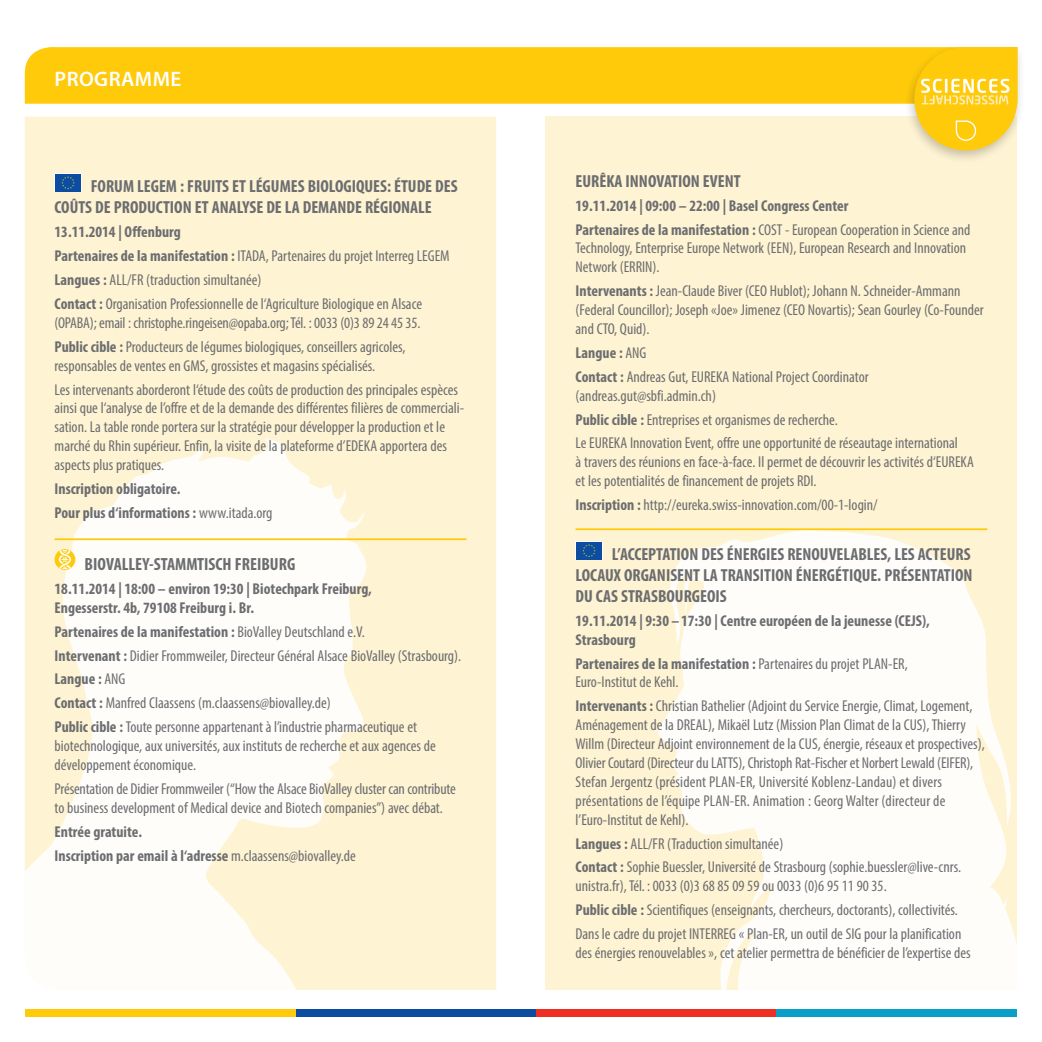
<style>
.page{position:relative;width:1042px;height:1042px;background:#fff}
.page>*{position:absolute;margin:0;border:0;box-sizing:border-box;transform-origin:0 0}
.t1{font:600 21px "Myriad Pro";letter-spacing:.02em;color:#fff}
.t2{font:700 condensed 17.68px "Myriad Pro";color:#6c6d70}
.t3{font:700 condensed 17.5px/21px "Myriad Pro";color:#6c6d70}
.t4{font:condensed 15.75px/18.9px "Myriad Pro";color:#6c6d70}
.t5{font:700 condensed 15.75px/24px "Myriad Pro";color:#6c6d70}
.s1{font-weight:700}
.s2{font-weight:400}
</style>
<div class="page">
<div style="left:546px;top:117px;width:471px;height:873px;background:#fef3d2"></div>
<div style="left:25px;top:117px;width:471px;height:873px;background:#fef3d2"></div>
<svg style="left:656px;top:528px;width:355px;height:462px;fill:#fefdfa"></svg>
<svg style="left:936px;top:831px;width:81px;height:159px"></svg>
<svg style="left:25px;top:439px;width:342px;height:551px"></svg>
<div style="left:776px;top:1009px;width:241px;height:8px;background:#0a9fc8"></div>
<div style="left:535px;top:1009px;width:241px;height:8px;background:#ee2e22"></div>
<div style="left:295px;top:1009px;width:240px;height:8px;background:#0d4da1"></div>
<div style="left:25px;top:1009px;width:270px;height:8px;background:#feca0a"></div>
<div style="left:25px;top:47px;width:879px;height:57px;background:#feca0a"></div>
<hr style="left:55px;top:538px;width:411px;height:2px;background:#feca0a">
<svg style="left:55px;top:174px;width:27px;height:18px"></svg>
<div style="left:55px;top:174px;width:26px;height:17px;background:#0d4da1"></div>
<svg style="left:61px;top:176px;width:14px;height:13px"></svg>
<div style="left:55px;top:549px;width:20px;height:21px;background:#feca0a;border-radius:50%"></div>
<svg style="left:56px;top:549px;width:18px;height:21px"></svg>
<hr style="left:575px;top:528px;width:412px;height:2px;background:#feca0a">
<svg style="left:575px;top:541px;width:27px;height:19px"></svg>
<div style="left:576px;top:542px;width:26px;height:17px;background:#0d4da1"></div>
<svg style="left:582px;top:544px;width:13px;height:13px"></svg>
<div style="left:904px;top:42px;width:121px;height:123px;background:#231f20;opacity:.25"></div>
<svg style="left:914px;top:47px;width:103px;height:103px"></svg>
<h1 class="t1" style="left:55px;top:65px;width:128px">PROGRAMME</h1>
<p class="t3" style="left:55px;top:175px;width:404px;text-indent:36px">FORUM LEGEM : FRUITS ET LÉGUMES BIOLOGIQUES: ÉTUDE DES<br>COÛTS DE PRODUCTION ET ANALYSE DE LA DEMANDE RÉGIONALE</p>
<p class="t4" style="left:55px;top:219px;width:397px;line-height:24px"><span class="s1">13.11.2014 | Offenburg<br>Partenaires de la manifestation :</span> ITADA, Partenaires du projet Interreg LEGEM <span class="s1">Langues :</span> ALL/FR (traduction simultanée)<br><span class="s1">Contact :</span> Organisation Professionnelle de l‘Agriculture Biologique en Alsace</p>
<p class="t4" style="left:55px;top:310px;width:367px;line-height:24px">(OPABA); email : christophe.ringeisen@opaba.org; Tél. : 0033 (0)3 89 24 45 35.<br><span class="s1">Public cible :</span> Producteurs de légumes biologiques, conseillers agricoles,</p>
<p class="t4" style="left:55px;top:353px;width:405px;line-height:24px">responsables de ventes en GMS, grossistes et magasins spécialisés.<br>Les intervenants aborderont l‘étude des coûts de production des principales espèces</p>
<p class="t4" style="left:55px;top:398px;width:411px">ainsi que l‘analyse de l’offre et de la demande des différentes filières de commerciali&shy;sation. La table ronde portera sur la stratégie pour développer la production et le marché du Rhin supérieur. Enfin, la visite de la plateforme d’EDEKA apportera des aspects plus pratiques.</p>
<p class="t5" style="left:55px;top:476px;width:219px">Inscription obligatoire.<br>Pour plus d‘informations : <span class="s2">www.itada.org</span></p>
<p class="t2" style="left:85px;top:553px;width:212px">BIOVALLEY-STAMMTISCH FREIBURG</p>
<p class="t5" style="left:55px;top:579px;width:319px;line-height:18.9px">18.11.2014 | 18:00 – environ 19:30 | Biotechpark Freiburg,<br>Engesserstr. 4b, 79108 Freiburg i. Br.</p>
<p class="t4" style="left:55px;top:619px;width:408px;line-height:23.8px"><span class="s1">Partenaires de la manifestation :</span> BioValley Deutschland e.V.<br><span class="s1">Intervenant :</span> Didier Frommweiler, Directeur Général Alsace BioValley (Strasbourg).<br><span class="s1">Langue :</span> ANG<br><span class="s1">Contact :</span> Manfred Claassens (m.claassens@biovalley.de)<br><span class="s1">Public cible :</span> Toute personne appartenant à l’industrie pharmaceutique et</p>
<p class="t4" style="left:55px;top:736px;width:383px">biotechnologique, aux universités, aux instituts de recherche et aux agences de développement économique.</p>
<p class="t4" style="left:55px;top:779px;width:403px">Présentation de Didier Frommweiler (“How the Alsace BioValley cluster can contribute to business development of Medical device and Biotech companies”) avec débat.</p>
<p class="t5" style="left:55px;top:819px;width:303px">Entrée gratuite.<br>Inscription par email à l‘adresse <span class="s2">m.claassens@biovalley.de</span></p>
<p class="t3" style="left:575px;top:170px;width:167px">EURÊKA INNOVATION EVENT</p>
<p class="t5" style="left:575px;top:193px;width:396px">19.11.2014 | 09:00 – 22:00 | Basel Congress Center<br>Partenaires de la manifestation : <span class="s2">COST - European Cooperation in Science and</span></p>
<p class="t4" style="left:575px;top:239px;width:392px">Technology, Enterprise Europe Network (EEN), European Research and Innovation<br>Network (ERRIN).</p>
<p class="t4" style="left:575px;top:281px;width:410px"><span class="s1">Intervenants :</span> Jean-Claude Biver (CEO Hublot); Johann N. Schneider-Ammann (Federal Councillor); Joseph «Joe» Jimenez (CEO Novartis); Sean Gourley (Co-Founder and CTO, Quid).</p>
<p class="t4" style="left:575px;top:340px;width:294px;line-height:23.8px"><span class="s1">Langue :</span> ANG<br><span class="s1">Contact :</span> Andreas Gut, EUREKA National Project Coordinator</p>
<p class="t4" style="left:575px;top:383px;width:384px;line-height:23.8px">(andreas.gut@sbfi.admin.ch)<br><span class="s1">Public cible :</span> Entreprises et organismes de recherche.<br>Le EUREKA Innovation Event, offre une opportunité de réseautage international</p>
<p class="t4" style="left:575px;top:452px;width:400px">à travers des réunions en face-à-face. Il permet de découvrir les activités d‘EUREKA et les potentialités de financement de projets RDI.</p>
<p class="t4" style="left:575px;top:495px;width:304px"><span class="s1">Inscription :</span> http://eureka.swiss-innovation.com/00-1-login/</p>
<p class="t3" style="left:575px;top:543px;width:398px;text-align:justify;text-indent:36px">L’ACCEPTATION DES ÉNERGIES RENOUVELABLES, LES ACTEURS LOCAUX ORGANISENT LA TRANSITION ÉNERGÉTIQUE. PRÉSENTATION DU CAS STRASBOURGEOIS</p>
<p class="t5" style="left:575px;top:611px;width:356px;line-height:18.9px">19.11.2014 | 9:30–17:30 | Centre européen de la jeunesse (CEJS),<br>Strasbourg</p>
<p class="t4" style="left:575px;top:654px;width:334px"><span class="s1">Partenaires de la manifestation :</span> Partenaires du projet PLAN-ER,<br>Euro-Institut de Kehl.</p>
<p class="t4" style="left:575px;top:696px;width:411px"><span class="s1">Intervenants :</span> Christian Bathelier (Adjoint du Service Energie, Climat, Logement, Aménagement de la DREAL), Mikaël Lutz (Mission Plan Climat de la CUS), Thierry Willm (Directeur Adjoint environnement de la CUS, énergie, réseaux et prospectives), Olivier Coutard (Directeur du LATTS), Christoph Rat-Fischer et Norbert Lewald (EIFER), Stefan Jergentz (président PLAN-ER, Université Koblenz-Landau) et divers présentations de l’équipe PLAN-ER. Animation : Georg Walter (directeur de l’Euro-Institut de Kehl).</p>
<p class="t4" style="left:575px;top:831px;width:387px;line-height:23.8px"><span class="s1">Langues :</span> ALL/FR (Traduction simultanée)<br><span class="s1">Contact :</span> Sophie Buessler, Université de Strasbourg (sophie.buessler@live-cnrs.</p>
<p class="t4" style="left:575px;top:874px;width:387px;line-height:23.8px">unistra.fr), Tél. : 0033 (0)3 68 85 09 59 ou 0033 (0)6 95 11 90 35.<br><span class="s1">Public cible :</span> Scientifiques (enseignants, chercheurs, doctorants), collectivités.<br>Dans le cadre du projet INTERREG « Plan-ER, un outil de SIG pour la planification</p>
<p class="t4" style="left:575px;top:943px;width:397px">des énergies renouvelables », cet atelier permettra de bénéficier de l’expertise des</p>
</div>
